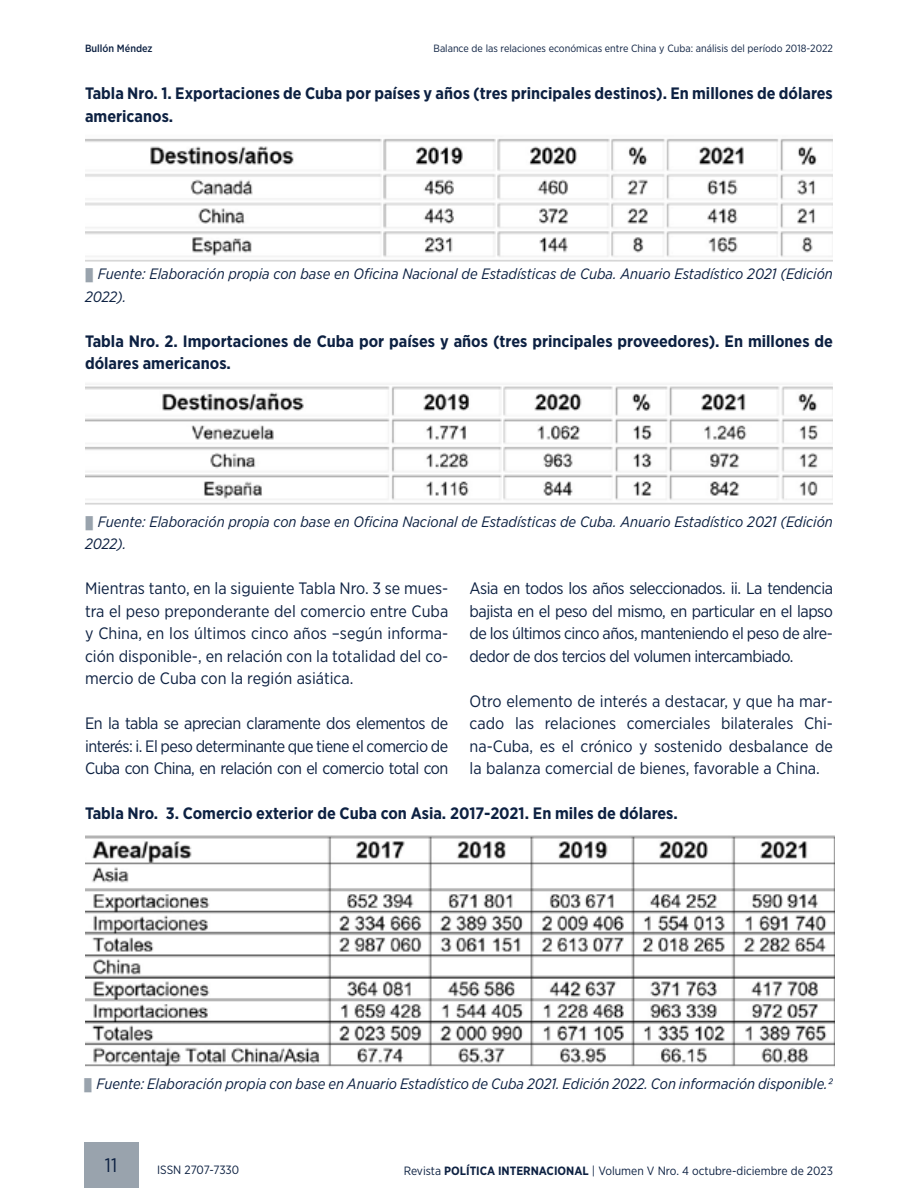
<style>
.page{position:relative;width:918px;height:1188px;background:#fff}
.page>*{position:absolute;margin:0;border:0;box-sizing:border-box;transform-origin:0 0}
.t1{font:19.5px "Gotham Narrow";color:#0d2142}
.t2{font:16.5px/22.5px "Gotham Narrow";letter-spacing:-.03em;color:#0d2142;text-align:justify}
.t3{font:700 16.5px/22.5px "Gotham Narrow";color:#0d2142}
.t4{font:italic 15px/22.5px "Gotham Narrow";color:#0d2142}
.t5{font:12px "Gotham Narrow";color:#0d2142}
.t6{font:10.5px "Gotham Narrow";color:#0d2142}
.t7{font:500 10.5px "Gotham Narrow";color:#0d2142}
.s1{font-family:"STIX General";font-style:normal;color:#99a3ad}
.s2{font-weight:700}
</style>
<div class="page">
<img style="left:85px;top:139px;width:748px;height:123px">
<img style="left:85px;top:384px;width:748px;height:121px">
<img style="left:85px;top:835px;width:749px;height:232px">
<div style="left:84px;top:1143px;width:54px;height:45px;background:#99a3ad"></div>
<p class="t7" style="left:85px;top:41px;width:69px">Bullón Méndez</p>
<p class="t6" style="left:433px;top:41px;width:401px">Balance de las relaciones económicas entre China y Cuba: análisis del período 2018-2022</p>
<p class="t3" style="left:85px;top:82px;width:749px">Tabla Nro. 1. Exportaciones de Cuba por países y años (tres principales destinos). En millones de dólares americanos.</p>
<p class="t4" style="left:85px;top:262px;width:749px"><span class="s1">▮</span> Fuente: Elaboración propia con base en Oficina Nacional de Estadísticas de Cuba. Anuario Estadístico 2 02 1 (Edición<br>2022).</p>
<p class="t3" style="left:85px;top:329px;width:750px">Tabla Nro. 2. Importaciones de Cuba por países y años (tres principales proveedores). En millones de dólares americanos.</p>
<p class="t4" style="left:85px;top:510px;width:749px"><span class="s1">▮</span> Fuente: Elaboración propia con base en Oficina Nacional de Estadísticas de Cuba. Anuario Estadístico 2 02 1 (Edición<br>2022).</p>
<p class="t2" style="left:85px;top:577px;width:365px">Mientras tanto, en la siguiente Tabla Nro. 3 se mues&shy;tra el peso preponderante del comercio entre Cuba y China, en los últimos cinco años –según informa&shy;ción disponible-, en relación con la totalidad del co&shy;mercio de Cuba con la región asiática.</p>
<p class="t2" style="left:85px;top:712px;width:365px">En la tabla se aprecian claramente dos elementos de interés: i. El peso determinante que tiene el comercio de Cuba con China, en relación con el comercio total con</p>
<p class="t2" style="left:470px;top:577px;width:365px">Asia en todos los años seleccionados. ii. La tendencia bajista en el peso del mismo, en particular en el lapso de los últimos cinco años, manteniendo el peso de alre&shy;dedor de dos tercios del volumen intercambiado.</p>
<p class="t2" style="left:470px;top:689px;width:365px">Otro elemento de interés a destacar, y que ha mar&shy;cado las relaciones comerciales bilaterales Chi&shy;na-Cuba, es el crónico y sostenido desbalance de la balanza comercial de bienes, favorable a China.</p>
<p class="t3" style="left:85px;top:802px;width:594px">Tabla Nro. 3. Comercio exterior de Cuba con Asia. 2017-2021. En miles de dólares.</p>
<p class="t4" style="left:84px;top:1072px;width:751px"><span class="s1">▮</span> Fuente: Elaboración propia con base en Anuario Estadístico de Cuba 2 02 1. Edición 2 022. Con información disponible.2</p>
<p class="t1" style="left:105px;top:1153px;width:14px">11</p>
<p class="t5" style="left:157px;top:1162px;width:84px">ISSN 2707-7330</p>
<p class="t5" style="left:404px;top:1164px;width:431px">Revista <span class="s2">POLÍTICA INTERNACIONAL</span> | Volumen V Nro. 4 octubre-diciembre de 2023</p>
</div>
